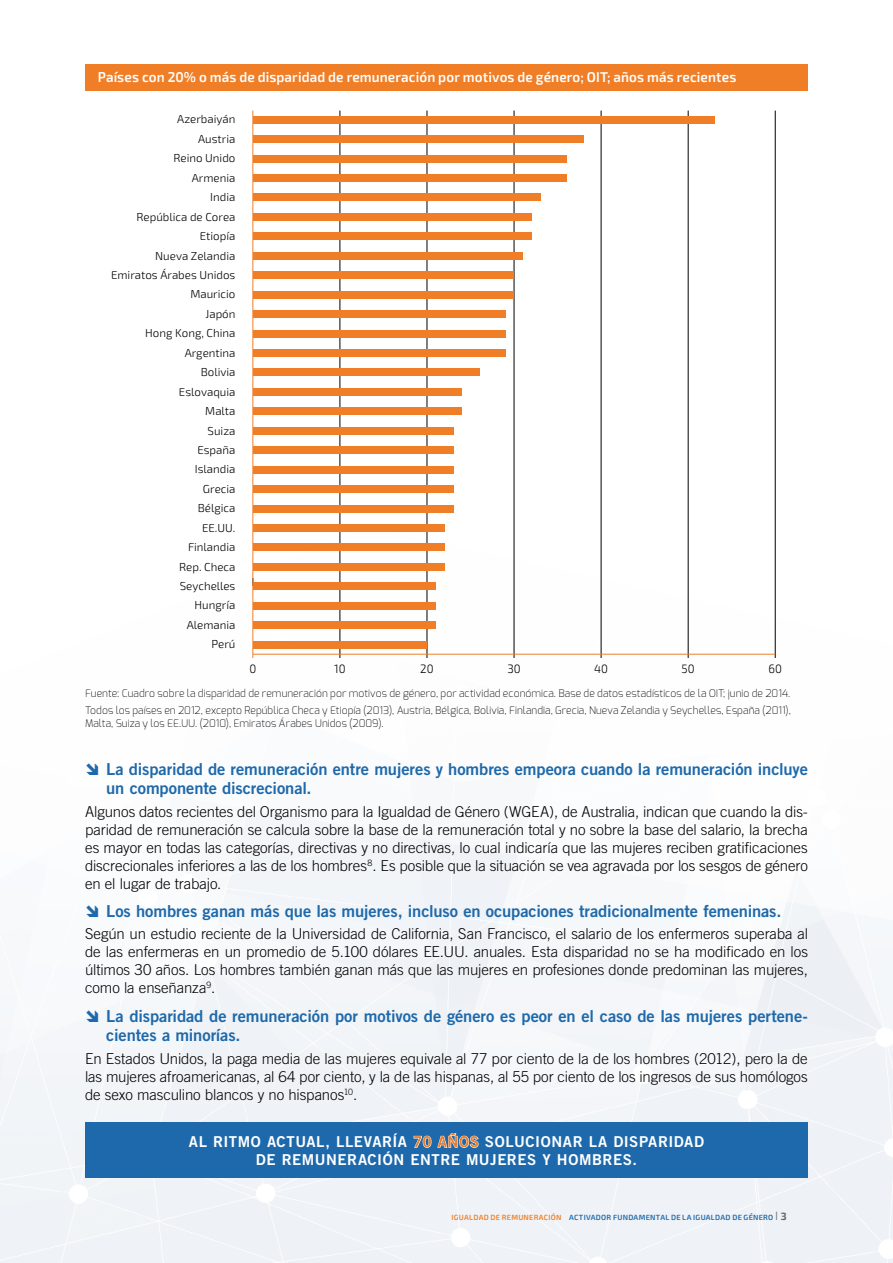
<style>
.page{position:relative;width:893px;height:1263px;background:#fff}
.page>*{position:absolute;margin:0;border:0;box-sizing:border-box;transform-origin:0 0}
.t1{font:16.5px/19.8px "Trade Gothic Bold Two";letter-spacing:-.005em;color:#1e69ab}
.t2{font:300 15px/18px "Trade Gothic";letter-spacing:-.005em;color:#000;text-align:justify}
.t3{font:15px/18px "Trade Gothic Bold Two";letter-spacing:.035em;color:#fff;text-align:center}
.t4{font:600 14.25px "Exo 2.0";letter-spacing:.01em;color:#fff;scale:.95 1}
.t5{font:300 12.15px "Exo 2.0";color:#000;scale:.95 1}
.t6{font:300 11.55px/19.5px "Exo 2.0";color:#000;text-align:right}
.t7{font:200 10.5px/16.8px "Exo";letter-spacing:.01em;color:#000}
.t8{font:600 7.5px "Exo 2.0";letter-spacing:.035em;color:#1e69ab}
.s1{color:#f07e26}
.s2{font-weight:300;font-size:12px;color:#686868}
.s3{font-weight:700;font-size:10.5px;color:#686868}
</style>
<div class="page">
<img style="left:0;top:349px;width:893px;height:914px">
<div style="left:85px;top:1122px;width:723px;height:56px;background:#1e69ab"></div>
<svg style="left:413px;top:1133px;width:66px;height:15px"></svg>
<div style="left:85px;top:64px;width:723px;height:27px;background:#f07e26"></div>
<hr style="left:775px;top:111px;width:1px;height:547px;background:#000">
<hr style="left:688px;top:111px;width:1px;height:547px;background:#000">
<hr style="left:601px;top:111px;width:1px;height:547px;background:#000">
<hr style="left:514px;top:111px;width:1px;height:547px;background:#000">
<hr style="left:427px;top:111px;width:1px;height:547px;background:#000">
<hr style="left:340px;top:111px;width:1px;height:547px;background:#000">
<hr style="left:253px;top:654px;width:522px;height:1px;background:#f07e26">
<div style="left:253px;top:116px;width:461px;height:7px;background:#f07e26"></div>
<div style="left:253px;top:135px;width:331px;height:8px;background:#f07e26"></div>
<div style="left:253px;top:155px;width:313px;height:7px;background:#f07e26"></div>
<div style="left:253px;top:174px;width:313px;height:8px;background:#f07e26"></div>
<div style="left:253px;top:194px;width:287px;height:7px;background:#f07e26"></div>
<div style="left:253px;top:213px;width:279px;height:8px;background:#f07e26"></div>
<div style="left:253px;top:232px;width:279px;height:8px;background:#f07e26"></div>
<div style="left:253px;top:252px;width:270px;height:8px;background:#f07e26"></div>
<div style="left:253px;top:271px;width:261px;height:8px;background:#f07e26"></div>
<div style="left:253px;top:291px;width:261px;height:7px;background:#f07e26"></div>
<div style="left:253px;top:310px;width:252px;height:8px;background:#f07e26"></div>
<div style="left:253px;top:330px;width:252px;height:7px;background:#f07e26"></div>
<div style="left:253px;top:349px;width:252px;height:8px;background:#f07e26"></div>
<div style="left:253px;top:369px;width:226px;height:7px;background:#f07e26"></div>
<div style="left:253px;top:388px;width:209px;height:8px;background:#f07e26"></div>
<div style="left:253px;top:407px;width:209px;height:8px;background:#f07e26"></div>
<div style="left:253px;top:427px;width:200px;height:8px;background:#f07e26"></div>
<div style="left:253px;top:446px;width:200px;height:8px;background:#f07e26"></div>
<div style="left:253px;top:466px;width:200px;height:7px;background:#f07e26"></div>
<div style="left:253px;top:485px;width:200px;height:8px;background:#f07e26"></div>
<div style="left:253px;top:505px;width:200px;height:7px;background:#f07e26"></div>
<div style="left:253px;top:524px;width:192px;height:8px;background:#f07e26"></div>
<div style="left:253px;top:544px;width:192px;height:7px;background:#f07e26"></div>
<div style="left:253px;top:563px;width:192px;height:8px;background:#f07e26"></div>
<div style="left:253px;top:582px;width:183px;height:8px;background:#f07e26"></div>
<div style="left:253px;top:602px;width:183px;height:8px;background:#f07e26"></div>
<div style="left:253px;top:621px;width:183px;height:8px;background:#f07e26"></div>
<div style="left:253px;top:641px;width:174px;height:7px;background:#f07e26"></div>
<hr style="left:252px;top:111px;width:1px;height:547px;background:#f07e26">
<svg style="left:86px;top:763px;width:12px;height:11px"></svg>
<svg style="left:86px;top:905px;width:12px;height:12px"></svg>
<svg style="left:86px;top:1009px;width:12px;height:12px"></svg>
<p class="t4" style="left:98px;top:69px;width:674px">Países con 20% o más de disparidad de remuneración por motivos de género; OIT; años más recientes</p>
<p class="t6" style="left:111px;top:110px;width:126px">Azerbaiyán<br>Austria<br>Reino Unido<br>Armenia<br>India<br>República de Corea<br>Etiopía<br>Nueva Zelandia<br>Emiratos Árabes Unidos<br>Mauricio<br>Japón<br>Hong Kong, China<br>Argentina<br>Bolivia<br>Eslovaquia<br>Malta<br>Suiza<br>España<br>Islandia<br>Grecia<br>Bélgica<br>EE.UU.<br>Finlandia<br>Rep. Checa<br>Seychelles<br>Hungría<br>Alemania<br>Perú</p>
<p class="t5" style="left:249px;top:662px;width:9px">0</p>
<p class="t5" style="left:334px;top:662px;width:13px">10</p>
<p class="t5" style="left:420px;top:662px;width:16px">20</p>
<p class="t5" style="left:507px;top:662px;width:15px">30</p>
<p class="t5" style="left:594px;top:662px;width:16px">40</p>
<p class="t5" style="left:682px;top:662px;width:15px">50</p>
<p class="t5" style="left:768px;top:662px;width:16px">60</p>
<p class="t7" style="left:85px;top:685px;width:707px">Fuente: Cuadro sobre la disparidad de remuneración por motivos de género, por actividad económica. Base de datos estadísticos de la OIT; junio de 2014.<br>Todos los países en 2012, excepto República Checa y Etiopía (2013), Austria, Bélgica, Bolivia, Finlandia, Grecia, Nueva Zelandia y Seychelles, España (2011),</p>
<p class="t7" style="left:85px;top:714px;width:300px">Malta, Suiza y los EE.UU. (2010), Emiratos Árabes Unidos (2009).</p>
<p class="t1" style="left:106px;top:758px;width:703px">La disparidad de remuneración entre mujeres y hombres empeora cuando la remuneración incluye un componente discrecional.</p>
<p class="t2" style="left:85px;top:802px;width:724px">Algunos datos recientes del Organismo para la Igualdad de Género (WGEA), de Australia, indican que cuando la dis&shy;paridad de remuneración se calcula sobre la base de la remuneración total y no sobre la base del salario, la brecha es mayor en todas las categorías, directivas y no directivas, lo cual indicaría que las mujeres reciben gratificaciones discrecionales inferiores a las de los hombres<sup>8</sup>. Es posible que la situación se vea agravada por los sesgos de género en el lugar de trabajo.</p>
<p class="t1" style="left:106px;top:901px;width:677px">Los hombres ganan más que las mujeres, incluso en ocupaciones tradicionalmente femeninas.</p>
<p class="t2" style="left:85px;top:925px;width:724px">Según un estudio reciente de la Universidad de California, San Francisco, el salario de los enfermeros superaba al de las enfermeras en un promedio de 5.100 dólares EE.UU. anuales. Esta disparidad no se ha modificado en los últimos 30 años. Los hombres también ganan más que las mujeres en profesiones donde predominan las mujeres, como la enseñanza<sup>9</sup>.</p>
<p class="t1" style="left:106px;top:1005px;width:703px">La disparidad de remuneración por motivos de género es peor en el caso de las mujeres pertene&shy;cientes a minorías.</p>
<p class="t2" style="left:85px;top:1049px;width:724px">En Estados Unidos, la paga media de las mujeres equivale al 77 por ciento de la de los hombres (2012), pero la de las mujeres afroamericanas, al 64 por ciento, y la de las hispanas, al 55 por ciento de los ingresos de sus homólogos de sexo masculino blancos y no hispanos<sup>10</sup>.</p>
<p class="t3" style="left:189px;top:1132px;width:517px">AL RITMO ACTUAL, LLEVARÍA <span class="s1">70 AÑOS</span> SOLUCIONAR LA DISPARIDAD<br>DE REMUNERACIÓN ENTRE MUJERES Y HOMBRES.</p>
<p class="t8" style="left:452px;top:1213px;width:337px"><span class="s1">IGUALDAD DE REMUNERACIÓN</span> ACTIVADOR FUNDAMENTAL DE LA IGUALDAD DE GÉNERO <span class="s2">I</span> <span class="s3">3</span></p>
</div>
